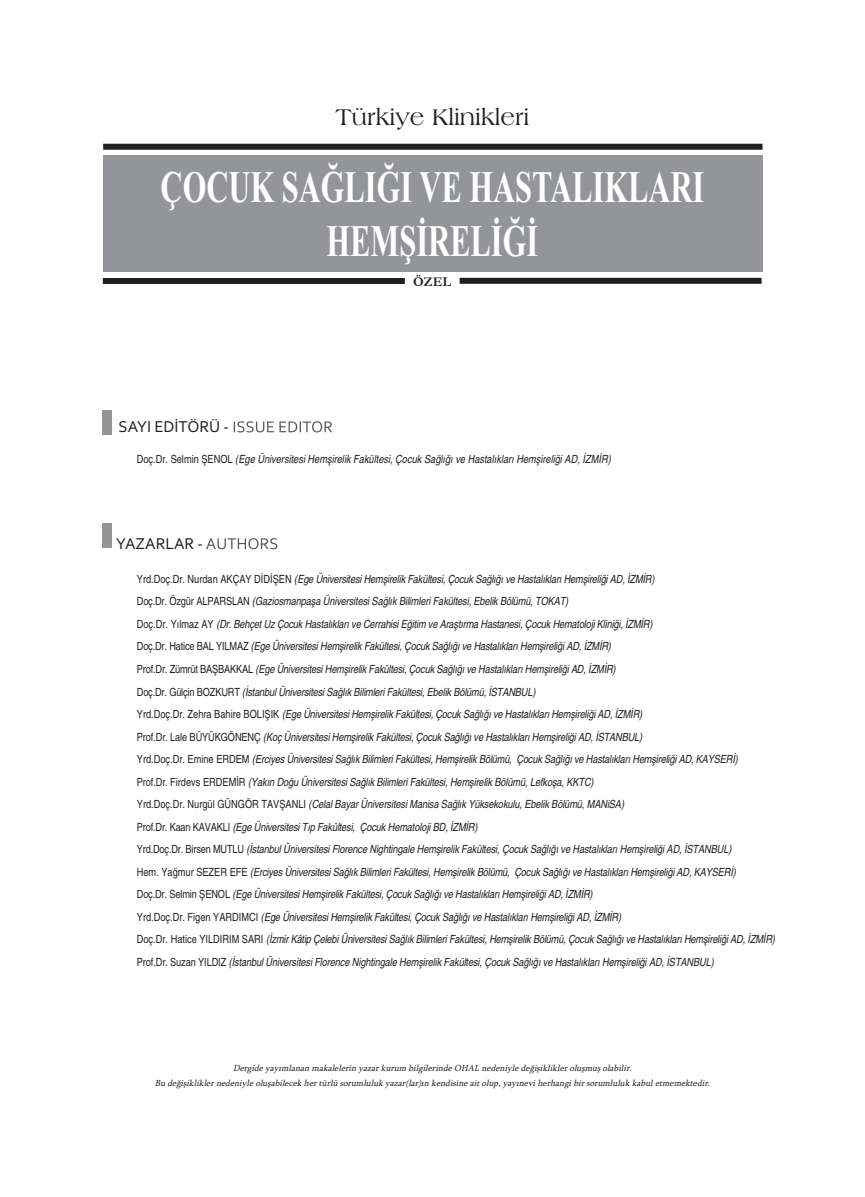
<style>
.page{position:relative;width:865px;height:1197px;background:#fff}
.page>*{position:absolute;margin:0;border:0;box-sizing:border-box;transform-origin:0 0}
.t1{font:700 45px/54px "Times New Roman";color:#fff;text-align:center;scale:.68 1}
.t2{font:24px "Americana BT Roman";color:#231f20}
.t3{font:16.5px "Corbel";color:#231f20}
.t4{font:700 13.5px "Garamond";color:#231f20}
.t5{font:italic condensed 11.25px/22.5px "Helvetica";letter-spacing:-.015em;color:#231f20}
.t6{font:italic 9px/15px "Sylfaen";color:#231f20;text-align:center}
.s1{font-style:normal}
</style>
<div class="page">
<div style="left:103px;top:155px;width:659px;height:116px;background:#939598"></div>
<div style="left:103px;top:144px;width:659px;height:6px;background:#231f20"></div>
<div style="left:103px;top:278px;width:302px;height:6px;background:#231f20"></div>
<div style="left:459px;top:278px;width:302px;height:6px;background:#231f20"></div>
<div style="left:103px;top:410px;width:9px;height:25px;background:#939598"></div>
<svg style="left:234px;top:421px;width:67px;height:11px"></svg>
<div style="left:103px;top:522px;width:9px;height:25px;background:#939598"></div>
<svg style="left:206px;top:538px;width:71px;height:11px"></svg>
<h2 class="t2" style="left:335px;top:103px;width:195px">Türkiye Klinikleri</h2>
<h1 class="t1" style="left:161px;top:159px;width:801px">ÇOCUK SAĞLIĞI VE HASTALIKLARI<br>HEMŞİRELİĞİ</h1>
<p class="t4" style="left:413px;top:273px;width:39px">ÖZEL</p>
<h3 class="t3" style="left:119px;top:417px;width:112px">SAYI EDİTÖRÜ -</h3>
<p class="t5" style="left:137px;top:447px;width:475px"><span class="s1">Doç.Dr. Selmin ŞENOL</span> (Ege Üniversitesi Hemşirelik Fakültesi, Çocuk Sağlığı ve Hastalıkları Hemşireliği AD, İZMİR)</p>
<h3 class="t3" style="left:116px;top:533px;width:88px">YAZARLAR -</h3>
<p class="t5" style="left:137px;top:567px;width:639px"><span class="s1">Yrd.Doç.Dr. Nurdan AKÇAY DİDİŞEN</span> (Ege Üniversitesi Hemşirelik Fakültesi, Çocuk Sağlığı ve Hastalıkları Hemşireliği AD, İZMİR)<br><span class="s1">Doç.Dr. Özgür ALPARSLAN</span> (Gaziosmanpaşa Üniversitesi Sağlık Bilimleri Fakültesi, Ebelik Bölümü, TOKAT)<br><span class="s1">Doç.Dr. Yılmaz AY</span> (Dr. Behçet Uz Çocuk Hastalıkları ve Cerrahisi Eğitim ve Araştırma Hastanesi, Çocuk Hematoloji Kliniği, İZMİR)<br><span class="s1">Doç.Dr. Hatice BAL YILMAZ</span> (Ege Üniversitesi Hemşirelik Fakültesi, Çocuk Sağlığı ve Hastalıkları Hemşireliği AD, İZMİR)<br><span class="s1">Prof.Dr. Zümrüt BAŞBAKKAL</span> (Ege Üniversitesi Hemşirelik Fakültesi, Çocuk Sağlığı ve Hastalıkları Hemşireliği AD, İZMİR)<br><span class="s1">Doç.Dr. Gülçin BOZKURT</span> (İstanbul Üniversitesi Sağlık Bilimleri Fakültesi, Ebelik Bölümü, İSTANBUL)<br><span class="s1">Yrd.Doç.Dr. Zehra Bahire BOLIŞIK</span> (Ege Üniversitesi Hemşirelik Fakültesi, Çocuk Sağlığı ve Hastalıkları Hemşireliği AD, İZMİR)<br><span class="s1">Prof.Dr. Lale BÜYÜKGÖNENÇ</span> (Koç Üniversitesi Hemşirelik Fakültesi, Çocuk Sağlığı ve Hastalıkları Hemşireliği AD, İSTANBUL)<br><span class="s1">Yrd.Doç.Dr. Emine ERDEM</span> (Erciyes Üniversitesi Sağlık Bilimleri Fakültesi, Hemşirelik Bölümü, Çocuk Sağlığı ve Hastalıkları Hemşireliği AD, KAYSERİ)<br><span class="s1">Prof.Dr. Firdevs ERDEMİR</span> (Yakın Doğu Üniversitesi Sağlık Bilimleri Fakültesi, Hemşirelik Bölümü, Lefkoşa, KKTC)<br><span class="s1">Yrd.Doç.Dr. Nurgül GÜNGÖR TAVŞANLI</span> (Celal Bayar Üniversitesi Manisa Sağlık Yüksekokulu, Ebelik Bölümü, MANiSA)<br><span class="s1">Prof.Dr. Kaan KAVAKLI</span> (Ege Üniversitesi Tıp Fakültesi, Çocuk Hematoloji BD, İZMİR)<br><span class="s1">Yrd.Doç.Dr. Birsen MUTLU</span> (İstanbul Üniversitesi Florence Nightingale Hemşirelik Fakültesi, Çocuk Sağlığı ve Hastalıkları Hemşireliği AD, İSTANBUL)<br><span class="s1">Hem. Yağmur SEZER EFE</span> (Erciyes Üniversitesi Sağlık Bilimleri Fakültesi, Hemşirelik Bölümü, Çocuk Sağlığı ve Hastalıkları Hemşireliği AD, KAYSERİ)<br><span class="s1">Doç.Dr. Selmin ŞENOL</span> (Ege Üniversitesi Hemşirelik Fakültesi, Çocuk Sağlığı ve Hastalıkları Hemşireliği AD, İZMİR)<br><span class="s1">Yrd.Doç.Dr. Figen YARDIMCI</span> (Ege Üniversitesi Hemşirelik Fakültesi, Çocuk Sağlığı ve Hastalıkları Hemşireliği AD, İZMİR)<br><span class="s1">Doç.Dr. Hatice YILDIRIM SARI</span> (İzmir Kâtip Çelebi Üniversitesi Sağlık Bilimleri Fakültesi, Hemşirelik Bölümü, Çocuk Sağlığı ve Hastalıkları Hemşireliği AD, İZMİR)<br><span class="s1">Prof.Dr. Suzan YILDIZ</span> (İstanbul Üniversitesi Florence Nightingale Hemşirelik Fakültesi, Çocuk Sağlığı ve Hastalıkları Hemşireliği AD, İSTANBUL)</p>
<p class="t6" style="left:155px;top:1060px;width:559px">Dergide yayımlanan makalelerin yazar kurum bilgilerinde OHAL nedeniyle değişiklikler oluşmuş olabilir.<br>Bu değişiklikler nedeniyle oluşabilecek her türlü sorumluluk yazar(lar)ın kendisine ait olup, yayınevi herhangi bir sorumluluk kabul etmemektedir.</p>
</div>
